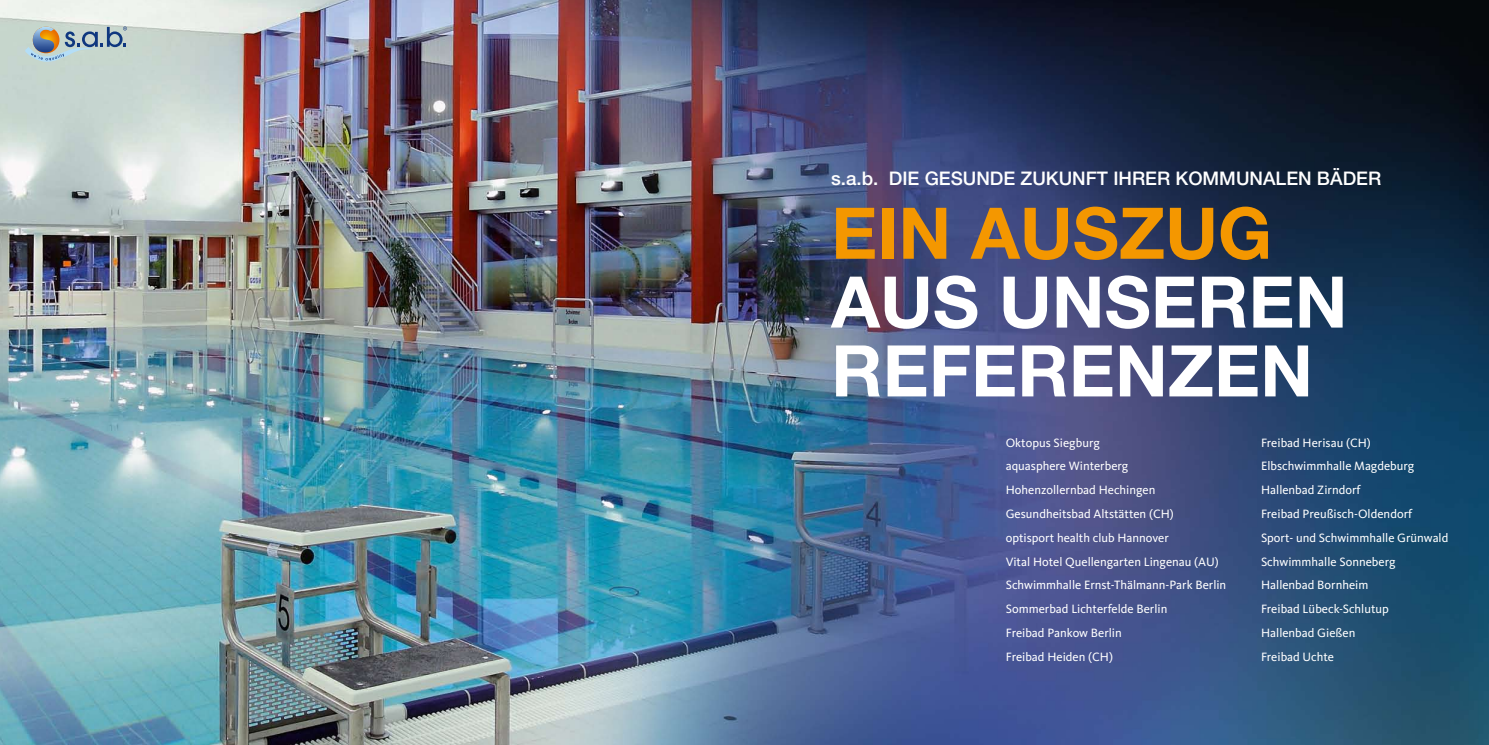
<style>
.page{position:relative;width:1489px;height:745px;background:#fff}
.page>*{position:absolute;margin:0;border:0;box-sizing:border-box;transform-origin:0 0}
.t1{font:700 71.25px/68.8px "Helvetica Neue";color:#fff}
.t2{font:700 71.25px "Helvetica Neue";color:#f49700}
.t3{font:500 18.75px "Helvetica Neue";color:#fff}
.t4{font:12.5px/23.8px "CDU Kievit";color:#fff}
</style>
<div class="page">
<img style="left:0;top:0;width:1488px;height:744px">
<svg style="left:25px;top:26px;width:102px;height:36px"></svg>
<h2 class="t3" style="left:831px;top:167px;width:551px">S.A.B. DIE GESUNDE ZUKUNFT IHRER KOMMUNALEN BÄDER</h2>
<h1 class="t2" style="left:831px;top:189px;width:442px">EIN AUSZUG</h1>
<h1 class="t1" style="left:831px;top:266px;width:518px">AUS UNSEREN<br>REFERENZEN</h1>
<p class="t4" style="left:1005px;top:430px;width:222px">Oktopus Siegburg<br>aquasphere Winterberg<br>Hohenzollernbad Hechingen<br>Gesundheitsbad Altstätten (CH)<br>optisport health club Hannover<br>Vital Hotel Quellengarten Lingenau (AU)<br>Schwimmhalle Ernst-Thälmann-Park Berlin<br>Sommerbad Lichterfelde Berlin<br>Freibad Pankow Berlin<br>Freibad Heiden (CH)</p>
<p class="t4" style="left:1260px;top:430px;width:189px">Freibad Herisau (CH)<br>Elbschwimmhalle Magdeburg<br>Hallenbad Zirndorf<br>Freibad Preußisch-Oldendorf<br>Sport- und Schwimmhalle Grünwald<br>Schwimmhalle Sonneberg<br>Hallenbad Bornheim<br>Freibad Lübeck-Schlutup<br>Hallenbad Gießen<br>Freibad Uchte</p>
</div>
